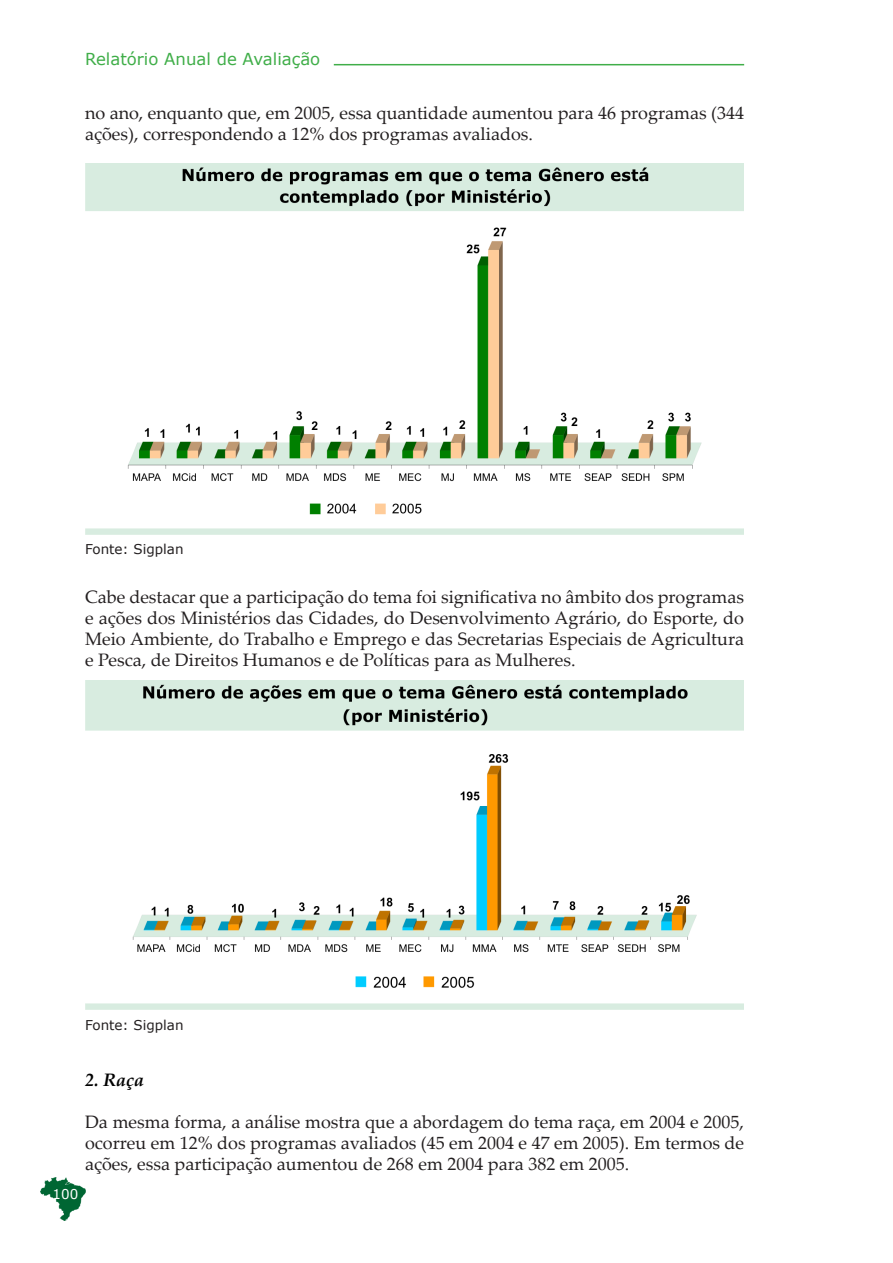
<style>
.page{position:relative;width:893px;height:1263px;background:#fff}
.page>*{position:absolute;margin:0;border:0;box-sizing:border-box;transform-origin:0 0}
.Recuo_de_corpo_de_te{font:18px/21px "Palatino Linotype";color:#231f20}
.Rodapé{font:18px/21px "Palatino Linotype";color:#231f20;text-align:justify}
.Rodapé-2{font:italic 700 18px "Palatino Linotype";color:#000}
.t1{font:16.5px "Verdana";color:#40ae49}
.Texto_de_balão{font:13.5px "Verdana";color:#231f20}
.t2{font:13.5px "Verdana";color:#fff}
</style>
<div class="page">
<hr style="left:334px;top:64px;width:410px;height:1px;background:#40ae49">
<img style="left:40px;top:1178px;width:45px;height:43px">
<img style="left:85px;top:163px;width:658px;height:371px">
<img style="left:85px;top:680px;width:658px;height:329px">
<p class="t1" style="left:85px;top:49px;width:237px">Relatório Anual de Avaliação</p>
<p class="Recuo_de_corpo_de_te" style="left:85px;top:102px;width:660px">no ano, enquanto que, em 2005, essa quantidade aumentou para 46 programas (344 ações), correspondendo a 12% dos programas avaliados.</p>
<p class="Texto_de_balão" style="left:85px;top:540px;width:100px">Fonte: Sigplan</p>
<p class="Recuo_de_corpo_de_te" style="left:85px;top:585px;width:661px;text-align:justify">Cabe destacar que a participação do tema foi significativa no âmbito dos programas e ações dos Ministérios das Cidades, do Desenvolvimento Agrário, do Esporte, do Meio Ambiente, do Trabalho e Emprego e das Secretarias Especiais de Agricultura e Pesca, de Direitos Humanos e de Políticas para as Mulheres.</p>
<p class="Texto_de_balão" style="left:85px;top:1016px;width:100px">Fonte: Sigplan</p>
<p class="Rodapé-2" style="left:85px;top:1067px;width:61px">2. Raça</p>
<p class="Rodapé" style="left:85px;top:1110px;width:661px">Da mesma forma, a análise mostra que a abordagem do tema raça, em 2004 e 2005, ocorreu em 12% dos programas avaliados (45 em 2004 e 47 em 2005). Em termos de ações, essa participação aumentou de 268 em 2004 para 382 em 2005.</p>
<p class="t2" style="left:53px;top:1185px;width:27px">100</p>
</div>
